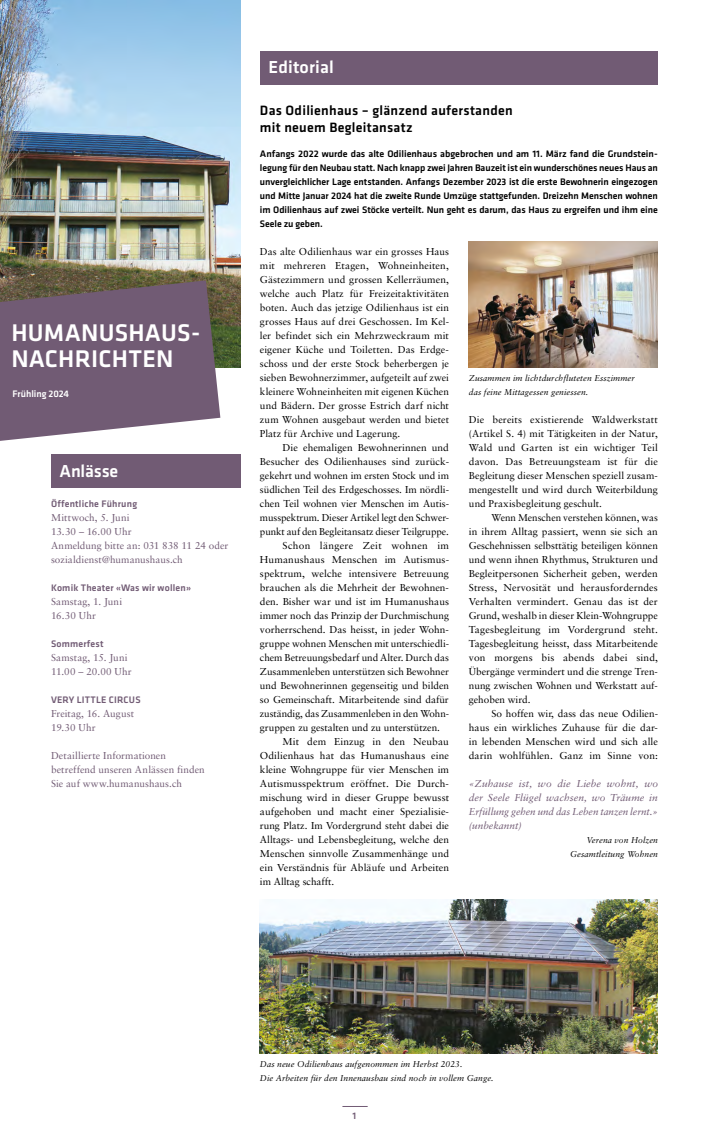
<style>
.page{position:relative;width:709px;height:1134px;background:#fff}
.page>*{position:absolute;margin:0;border:0;box-sizing:border-box;transform-origin:0 0}
.t1{font:500 25px/26px "Klavika";letter-spacing:.01em;color:#fff}
.t2{font:500 18px "Klavika";letter-spacing:.01em;color:#fff}
.t3{font:500 18px "Klavika";letter-spacing:-.01em;color:#fff}
.t4{font:500 14px/17px "Klavika";letter-spacing:.02em;color:#000}
.t5{font:10px/14px "Sabon";color:#000;text-align:justify}
.t6{font:10px/14px "Sabon";letter-spacing:.01em;color:#715b74}
.t7{font:italic 10px/14px "Sabon";color:#715b74;text-align:justify}
.t8{font:10px "Sabon";letter-spacing:.025em;color:#000}
.t9{font:500 9.8px/14px "Klavika";letter-spacing:-.005em;color:#000}
.t10{font:500 9.8px "Klavika";letter-spacing:.02em;color:#715b74}
.t11{font:500 9.8px "Klavika";letter-spacing:-.005em;color:#fff}
.t12{font:italic 8.5px/14px "Sabon";letter-spacing:.01em;color:#000}
</style>
<div class="page">
<svg style="left:342px;top:1106px;width:26px;height:1px"></svg>
<img style="left:0;top:0;width:240px;height:367px">
<div style="left:260px;top:51px;width:398px;height:33px;background:#715b74"></div>
<svg style="left:0;top:280px;width:220px;height:161px;background:#796679"></svg>
<div style="left:51px;top:455px;width:189px;height:33px;background:#715b74"></div>
<img style="left:260px;top:899px;width:398px;height:154px">
<img style="left:469px;top:241px;width:189px;height:126px">
<h1 class="t1" style="left:11px;top:319px;width:191px">HUMANUSHAUS-<br>NACHRICHTEN</h1>
<p class="t11" style="left:13px;top:387px;width:58px">Frühling 2024</p>
<h2 class="t3" style="left:60px;top:459px;width:60px">Anlässe</h2>
<p class="t10" style="left:51px;top:497px;width:88px">Öffentliche Führung</p>
<p class="t6" style="left:51px;top:511px;width:179px">Mittwoch, 5. Juni<br>13.30 – 16.00 Uhr<br>Anmeldung bitte an: 031 838 11 24 oder sozialdienst@humanushaus.ch</p>
<p class="t10" style="left:51px;top:581px;width:141px">Komik Theater «Was wir wollen»</p>
<p class="t6" style="left:51px;top:595px;width:73px">Samstag, 1. Juni<br>16.30 Uhr</p>
<p class="t10" style="left:51px;top:637px;width:54px">Sommerfest</p>
<p class="t6" style="left:51px;top:651px;width:82px">Samstag, 15. Juni<br>11.00 – 20.00 Uhr</p>
<p class="t10" style="left:51px;top:693px;width:91px">VERY LITTLE CIRCUS</p>
<p class="t6" style="left:51px;top:707px;width:84px">Freitag, 16. August<br>19.30 Uhr</p>
<p class="t6" style="left:51px;top:749px;width:155px">Detaillierte Informationen betreffend unseren Anlässen finden<br>Sie auf www.humanushaus.ch</p>
<h2 class="t2" style="left:268px;top:55px;width:67px">Editorial</h2>
<h3 class="t4" style="left:260px;top:102px;width:254px">Das Odilienhaus – glänzend auferstanden mit neuem Begleitansatz</h3>
<p class="t9" style="left:260px;top:147px;width:399px">Anfangs 2022 wurde das alte Odilienhaus abgebrochen und am 11. März fand die Grundstein&shy;legung für den Neubau statt. Nach knapp zwei Jahren Bauzeit ist ein wunderschönes neues Haus an unvergleichlicher Lage entstanden. Anfangs Dezember 2023 ist die erste Bewohnerin eingezogen und Mitte Januar 2024 hat die zweite Runde Umzüge stattgefunden. Dreizehn Menschen wohnen im Odilienhaus auf zwei Stöcke verteilt. Nun geht es darum, das Haus zu ergreifen und ihm eine Seele zu geben.</p>
<p class="t5" style="left:260px;top:245px;width:190px">Das alte Odilienhaus war ein grosses Haus mit mehreren Etagen, Wohneinheiten, Gästezimmern und grossen Kellerräumen, welche auch Platz für Freizeitaktivitäten boten. Auch das jetzige Odilienhaus ist ein grosses Haus auf drei Geschossen. Im Kel&shy;ler befindet sich ein Mehrzweckraum mit eigener Küche und Toiletten. Das Erdge&shy;schoss und der erste Stock beherbergen je sieben Bewohnerzimmer, aufgeteilt auf zwei kleinere Wohneinheiten mit eigenen Küchen und Bädern. Der grosse Estrich darf nicht zum Wohnen ausgebaut werden und bietet Platz für Archive und Lagerung.</p>
<p class="t5" style="left:283px;top:441px;width:168px">Die ehemaligen Bewohnerinnen und</p>
<p class="t5" style="left:260px;top:455px;width:191px">Besucher des Odilienhauses sind zurück-</p>
<p class="t5" style="left:260px;top:469px;width:190px">gekehrt und wohnen im ersten Stock und im</p>
<p class="t5" style="left:260px;top:483px;width:190px">südlichen Teil des Erdgeschosses. Im nördli-</p>
<p class="t5" style="left:260px;top:497px;width:190px">chen Teil wohnen vier Menschen im Autis-</p>
<p class="t5" style="left:260px;top:511px;width:190px">musspektrum. Dieser Artikel legt den Schwer-</p>
<p class="t5" style="left:260px;top:525px;width:190px">punkt auf den Begleitansatz dieser Teilgruppe.</p>
<p class="t8" style="left:283px;top:540px;width:168px">Schon längere Zeit wohnen im</p>
<p class="t5" style="left:260px;top:553px;width:191px">Humanushaus Menschen im Autismus-</p>
<p class="t5" style="left:260px;top:567px;width:190px">spektrum, welche intensivere Betreuung</p>
<p class="t5" style="left:260px;top:581px;width:190px">brauchen als die Mehrheit der Bewohnen-</p>
<p class="t5" style="left:260px;top:595px;width:191px">den. Bisher war und ist im Humanushaus</p>
<p class="t5" style="left:260px;top:609px;width:190px">immer noch das Prinzip der Durchmischung</p>
<p class="t5" style="left:260px;top:623px;width:190px">vorherrschend. Das heisst, in jeder Wohn-</p>
<p class="t5" style="left:260px;top:637px;width:190px">gruppe wohnen Menschen mit unterschiedli-</p>
<p class="t5" style="left:260px;top:651px;width:190px">chem Betreuungsbedarf und Alter. Durch das</p>
<p class="t5" style="left:260px;top:665px;width:190px">Zusammenleben unterstützen sich Bewohner</p>
<p class="t5" style="left:260px;top:679px;width:190px">und Bewohnerinnen gegenseitig und bilden</p>
<p class="t5" style="left:260px;top:693px;width:190px">so Gemeinschaft. Mitarbeitende sind dafür</p>
<p class="t5" style="left:260px;top:707px;width:190px">zuständig, das Zusammenleben in den Wohn-</p>
<p class="t5" style="left:260px;top:721px;width:182px">gruppen zu gestalten und zu unterstützen.</p>
<p class="t5" style="left:283px;top:735px;width:168px">Mit dem Einzug in den Neubau</p>
<p class="t5" style="left:260px;top:749px;width:190px">Odilienhaus hat das Humanushaus eine</p>
<p class="t5" style="left:260px;top:763px;width:191px">kleine Wohngruppe für vier Menschen im</p>
<p class="t5" style="left:260px;top:777px;width:190px">Autismusspektrum eröffnet. Die Durch-</p>
<p class="t5" style="left:260px;top:791px;width:191px">mischung wird in dieser Gruppe bewusst</p>
<p class="t5" style="left:260px;top:805px;width:190px">aufgehoben und macht einer Spezialisie-</p>
<p class="t5" style="left:260px;top:819px;width:190px">rung Platz. Im Vordergrund steht dabei die</p>
<p class="t5" style="left:260px;top:833px;width:190px">Alltags- und Lebensbegleitung, welche den</p>
<p class="t5" style="left:260px;top:847px;width:190px">Menschen sinnvolle Zusammenhänge und</p>
<p class="t5" style="left:260px;top:861px;width:191px">ein Verständnis für Abläufe und Arbeiten</p>
<p class="t5" style="left:260px;top:875px;width:76px">im Alltag schafft.</p>
<p class="t12" style="left:469px;top:371px;width:167px">Zusammen im lichtdurchfluteten Esszimmer das feine Mittagessen geniessen.</p>
<p class="t5" style="left:469px;top:413px;width:190px">Die bereits existierende Waldwerkstatt (Artikel S. 4) mit Tätigkeiten in der Natur, Wald und Garten ist ein wichtiger Teil davon. Das Betreuungsteam ist für die Begleitung dieser Menschen speziell zusam&shy;mengestellt und wird durch Weiterbildung und Praxisbegleitung geschult.</p>
<p class="t5" style="left:469px;top:511px;width:191px;text-indent:23px">Wenn Menschen verstehen können, was in ihrem Alltag passiert, wenn sie sich an Geschehnissen selbsttätig beteiligen können und wenn ihnen Rhythmus, Strukturen und Begleitpersonen Sicherheit geben, werden Stress, Nervosität und herausforderndes Verhalten vermindert. Genau das ist der Grund, weshalb in dieser Klein-Wohngruppe Tagesbegleitung im Vordergrund steht.<br>Tagesbegleitung heisst, dass Mitarbeitende von morgens bis abends dabei sind, Übergänge vermindert und die strenge Tren&shy;nung zwischen Wohnen und Werkstatt auf&shy;gehoben wird.</p>
<p class="t5" style="left:469px;top:707px;width:191px;text-indent:23px">So hoffen wir, dass das neue Odilien&shy;haus ein wirkliches Zuhause für die dar&shy;in lebenden Menschen wird und sich alle darin wohlfühlen. Ganz im Sinne von:</p>
<p class="t7" style="left:469px;top:777px;width:191px">«Zuhause ist, wo die Liebe wohnt, wo der Seele Flügel wachsen, wo Träume in Erfüllung gehen und das Leben tanzen lernt.» (unbekannt)</p>
<p class="t12" style="left:570px;top:833px;width:89px;text-align:right">Verena von Holzen<br>Gesamtleitung Wohnen</p>
<p class="t12" style="left:260px;top:1057px;width:235px">Das neue Odilienhaus aufgenommen im Herbst 2023.<br>Die Arbeiten für den Innenausbau sind noch in vollem Gange.</p>
<p class="t10" style="left:352px;top:1109px;width:5px">1</p>
</div>
